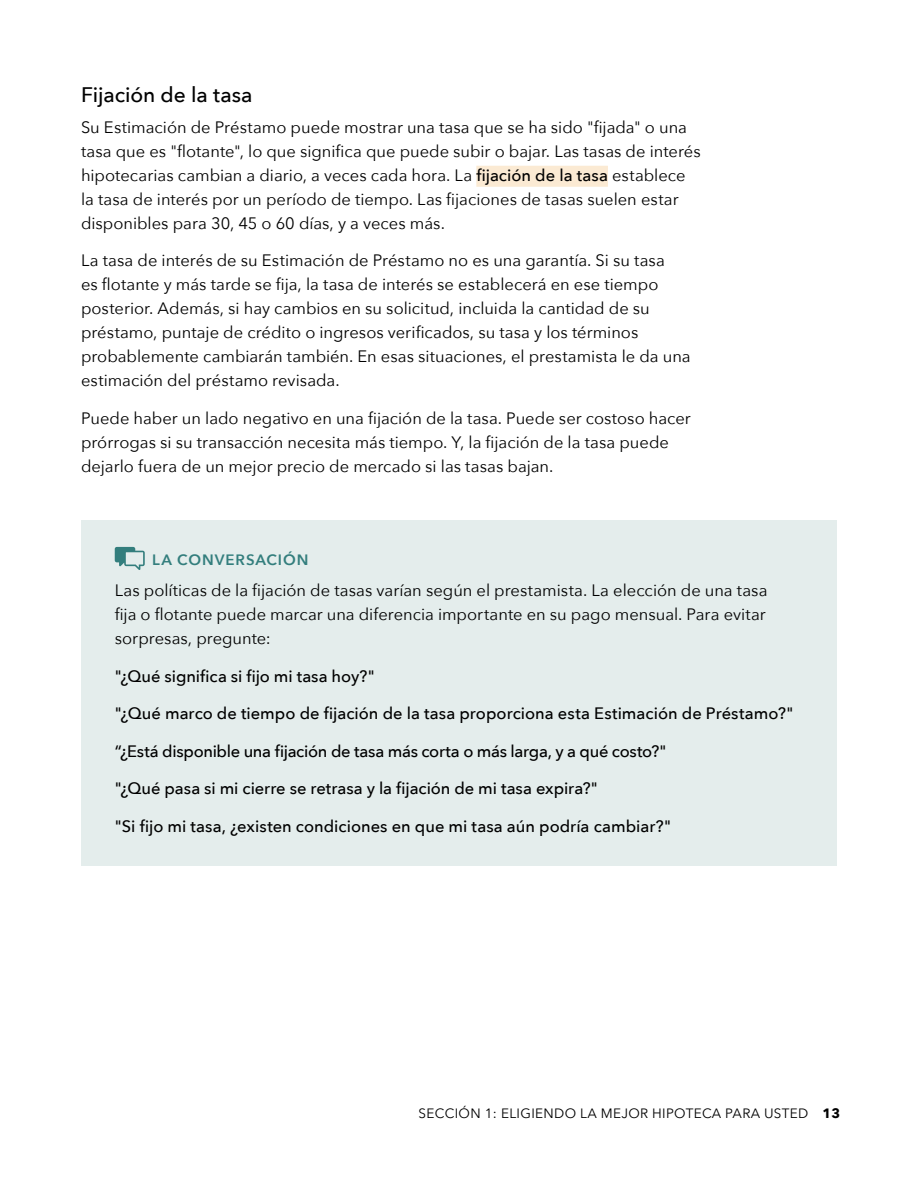
<style>
.page{position:relative;width:918px;height:1188px;background:#fff}
.page>*{position:absolute;margin:0;border:0;box-sizing:border-box;transform-origin:0 0}
.regular{font:500 21px "Avenir Next";letter-spacing:-.005em;color:#000}
.paragraph{font:16.5px/24px "Avenir Next";color:#000}
.t1{font:500 16.5px "Avenir Next";color:#000}
.t2{font:500 16.5px "Avenir Next";letter-spacing:-.02em;color:#000}
.t3{font:600 15px "Avenir Next";letter-spacing:.06em;color:#337e7d}
.t4{font:13.5px "Avenir Next";letter-spacing:.025em;color:#000}
.s1{font-weight:500}
.s2{font-weight:700}
</style>
<div class="page">
<div style="left:476px;top:166px;width:132px;height:21px;background:#fbead3"></div>
<div style="left:81px;top:520px;width:756px;height:345px;background:#e4edec"></div>
<svg style="left:115px;top:547px;width:30px;height:23px"></svg>
<p class="regular" style="left:81px;top:77px;width:173px">Fijación de la tasa</p>
<p class="paragraph" style="left:81px;top:114px;width:621px">Su Estimación de Préstamo puede mostrar una tasa que se ha sido "fijada" o una tasa que es "flotante", lo que significa que puede subir o bajar. Las tasas de interés hipotecarias cambian a diario, a veces cada hora. La <span class="s1">fijación de la tasa</span> establece la tasa de interés por un período de tiempo. Las fijaciones de tasas suelen estar disponibles para 30, 45 o 60 días, y a veces más.</p>
<p class="paragraph" style="left:81px;top:248px;width:611px">La tasa de interés de su Estimación de Préstamo no es una garantía. Si su tasa<br>es flotante y más tarde se fija, la tasa de interés se establecerá en ese tiempo posterior. Además, si hay cambios en su solicitud, incluida la cantidad de su préstamo, puntaje de crédito o ingresos verificados, su tasa y los términos probablemente cambiarán también. En esas situaciones, el prestamista le da una estimación del préstamo revisada.</p>
<p class="paragraph" style="left:81px;top:405px;width:611px">Puede haber un lado negativo en una fijación de la tasa. Puede ser costoso hacer prórrogas si su transacción necesita más tiempo. Y, la fijación de la tasa puede dejarlo fuera de un mejor precio de mercado si las tasas bajan.</p>
<p class="t3" style="left:152px;top:547px;width:158px">LA CONVERSACIÓN</p>
<p class="paragraph" style="left:115px;top:578px;width:654px;text-align:justify">Las políticas de la fijación de tasas varían según el prestamista. La elección de una tasa fija o flotante puede marcar una diferencia importante en su pago mensual. Para evitar sorpresas, pregunte:</p>
<p class="t1" style="left:115px;top:662px;width:262px">"¿Qué significa si fijo mi tasa hoy?"</p>
<p class="t1" style="left:115px;top:699px;width:680px">"¿Qué marco de tiempo de fijación de la tasa proporciona esta Estimación de Préstamo?"</p>
<p class="t2" style="left:115px;top:737px;width:553px">“¿Está disponible una fijación de tasa más corta o más larga, y a qué costo?"</p>
<p class="t1" style="left:115px;top:774px;width:485px">"¿Qué pasa si mi cierre se retrasa y la fijación de mi tasa expira?"</p>
<p class="t1" style="left:115px;top:812px;width:558px">"Si fijo mi tasa, ¿existen condiciones en que mi tasa aún podría cambiar?"</p>
<p class="t4" style="left:419px;top:1101px;width:423px">SECCIÓN 1: ELIGIENDO LA MEJOR HIPOTECA PARA USTED <span class="s2">13</span></p>
</div>
